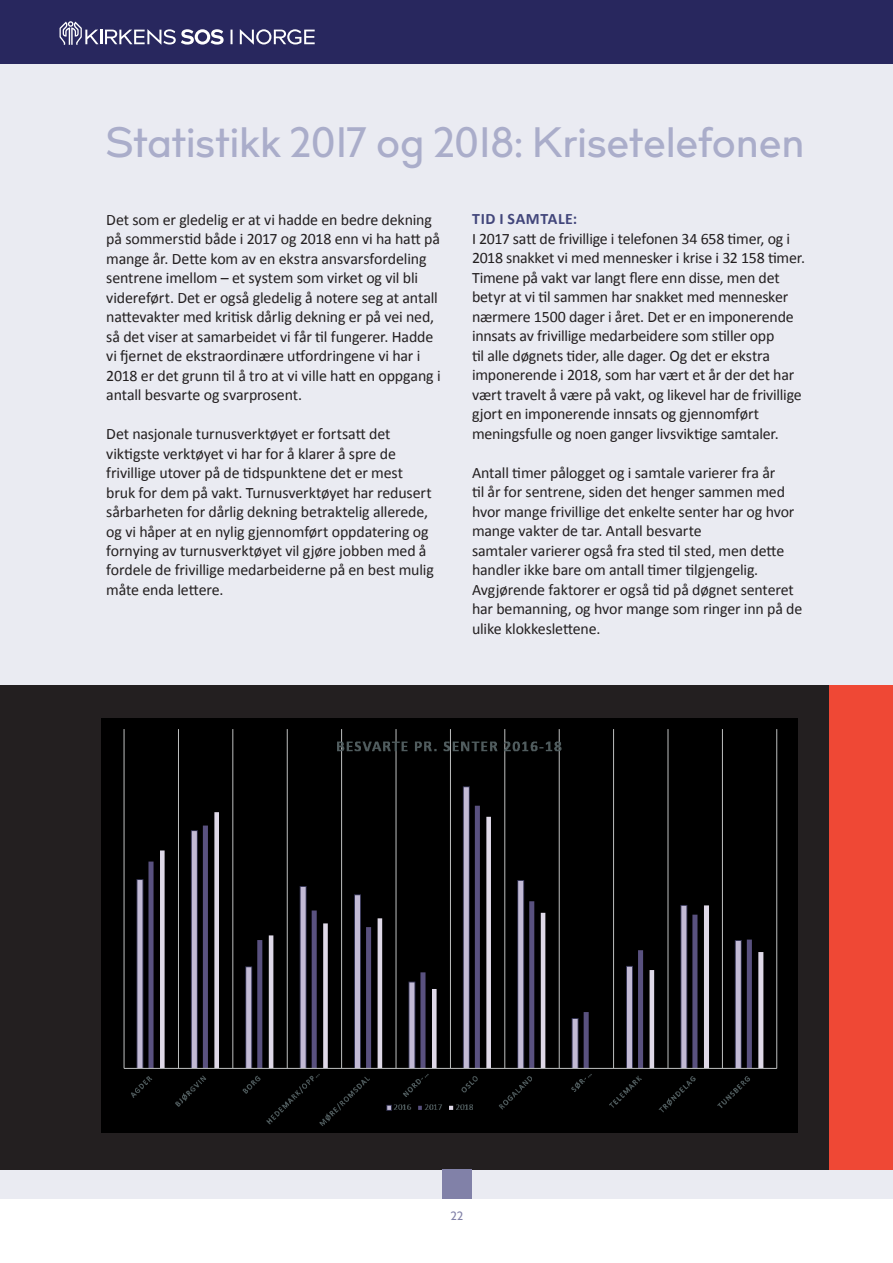
<style>
.page{position:relative;width:893px;height:1263px;background:#fff}
.page>*{position:absolute;margin:0;border:0;box-sizing:border-box;transform-origin:0 0}
.t1{font:500 42px "billcorporatemedium";letter-spacing:-.005em;color:#aaadca}
.t2{font:15.9px/19.5px "Calibri";letter-spacing:-.01em;color:#231f20}
.t3{font:700 15.9px "Calibri";letter-spacing:.035em;color:#42467b}
.t4{font:500 12px "billcorporatemedium";color:#8181a8}
</style>
<div class="page">
<div style="left:0;top:64px;width:893px;height:1135px;background:#eaebf2"></div>
<div style="left:0;top:685px;width:893px;height:484px;background:#231f20"></div>
<img style="left:102px;top:718px;width:696px;height:414px">
<div style="left:829px;top:685px;width:64px;height:484px;background:#ef4835"></div>
<div style="left:0;top:0;width:893px;height:64px;background:#28275e"></div>
<svg style="left:60px;top:21px;width:164px;height:24px"></svg>
<svg style="left:231px;top:29px;width:84px;height:16px"></svg>
<div style="left:442px;top:1169px;width:30px;height:30px;background:#8181a8"></div>
<h1 class="t1" style="left:106px;top:113px;width:700px">Statistikk 2017 og 2018: Krisetelefonen</h1>
<p class="t2" style="left:106px;top:209px;width:336px">Det som er gledelig er at vi hadde en bedre dekning på sommerstid både i 2017 og 2018 enn vi ha hatt på mange år. Dette kom av en ekstra ansvarsfordeling sentrene imellom – et system som virket og vil bli videreført. Det er også gledelig å notere seg at antall nattevakter med kritisk dårlig dekning er på vei ned, så det viser at samarbeidet vi får til fungerer. Hadde vi fjernet de ekstraordinære utfordringene vi har i 2018 er det grunn til å tro at vi ville hatt en oppgang i antall besvarte og svarprosent.</p>
<p class="t2" style="left:106px;top:423px;width:329px">Det nasjonale turnusverktøyet er fortsatt det viktigste verktøyet vi har for å klarer å spre de frivillige utover på de tidspunktene det er mest bruk for dem på vakt. Turnusverktøyet har redusert sårbarheten for dårlig dekning betraktelig allerede, og vi håper at en nylig gjennomført oppdatering og fornying av turnusverktøyet vil gjøre jobben med å fordele de frivillige medarbeiderne på en best mulig måte enda lettere.</p>
<p class="t3" style="left:472px;top:209px;width:107px">TID I SAMTALE:</p>
<p class="t2" style="left:472px;top:228px;width:335px">I 2017 satt de frivillige i telefonen 34 658 timer, og i 2018 snakket vi med mennesker i krise i 32 158 timer.<br>Timene på vakt var langt flere enn disse, men det betyr at vi til sammen har snakket med mennesker nærmere 1500 dager i året. Det er en imponerende innsats av frivillige medarbeidere som stiller opp<br>til alle døgnets tider, alle dager. Og det er ekstra imponerende i 2018, som har vært et år der det har vært travelt å være på vakt, og likevel har de frivillige gjort en imponerende innsats og gjennomført meningsfulle og noen ganger livsviktige samtaler.</p>
<p class="t2" style="left:472px;top:462px;width:332px">Antall timer pålogget og i samtale varierer fra år<br>til år for sentrene, siden det henger sammen med hvor mange frivillige det enkelte senter har og hvor mange vakter de tar. Antall besvarte<br>samtaler varierer også fra sted til sted, men dette handler ikke bare om antall timer tilgjengelig.<br>Avgjørende faktorer er også tid på døgnet senteret har bemanning, og hvor mange som ringer inn på de ulike klokkeslettene.</p>
<p class="t4" style="left:451px;top:1208px;width:14px">22</p>
</div>
